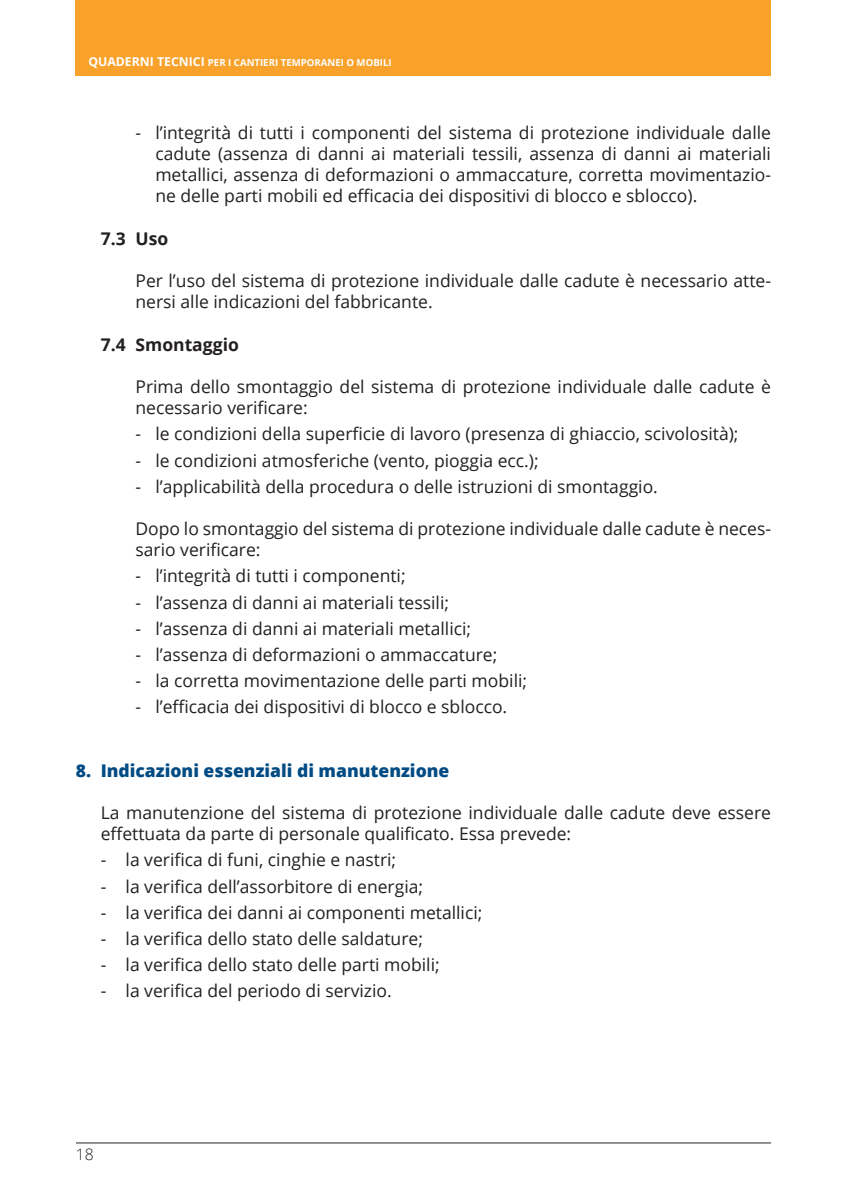
<style>
.page{position:relative;width:847px;height:1194px;background:#fff}
.page>*{position:absolute;margin:0;border:0;box-sizing:border-box;transform-origin:0 0}
.t1{font:17.5px/21.2px "Open Sans";color:#231f20}
.t2{font:800 17.5px "Open Sans";color:#004b84}
.t3{font:700 17.5px "Open Sans";color:#231f20}
.t4{font:300 15.75px "Open Sans";color:#231f20}
.t5{font:700 9.62px "Open Sans";color:#fff}
.s1{font-size:12.25px}
</style>
<div class="page">
<div style="left:76px;top:0;width:694px;height:76px;background:#f9a22b"></div>
<hr style="left:76px;top:1142px;width:694px;height:1px;background:#808285">
<p class="t5" style="left:88px;top:56px;width:305px"><span class="s1">QUADERNI TECNICI</span> PER I CANTIERI TEMPORANEI O MOBILI</p>
<p class="t1" style="left:155px;top:121px;width:617px;text-align:justify;text-indent:-20px">- l’integrità di tutti i componenti del sistema di protezione individuale dalle cadute (assenza di danni ai materiali tessili, assenza di danni ai materiali metallici, assenza di deformazioni o ammaccature, corretta movimentazio&shy;ne delle parti mobili ed efficacia dei dispositivi di blocco e sblocco).</p>
<p class="t3" style="left:101px;top:226px;width:69px">7.3 Uso</p>
<p class="t1" style="left:135px;top:270px;width:636px">Per l’uso del sistema di protezione individuale dalle cadute è necessario atte&shy;nersi alle indicazioni del fabbricante.</p>
<p class="t3" style="left:101px;top:332px;width:139px">7.4 Smontaggio</p>
<p class="t1" style="left:135px;top:376px;width:636px">Prima dello smontaggio del sistema di protezione individuale dalle cadute è necessario verificare:</p>
<p class="t1" style="left:135px;top:423px;width:604px">- le condizioni della superficie di lavoro (presenza di ghiaccio, scivolosità);</p>
<p class="t1" style="left:135px;top:449px;width:404px">- le condizioni atmosferiche (vento, pioggia ecc.);</p>
<p class="t1" style="left:135px;top:475px;width:523px">- l’applicabilità della procedura o delle istruzioni di smontaggio.</p>
<p class="t1" style="left:135px;top:517px;width:636px">Dopo lo smontaggio del sistema di protezione individuale dalle cadute è neces&shy;sario verificare:</p>
<p class="t1" style="left:135px;top:565px;width:271px">- l’integrità di tutti i componenti;</p>
<p class="t1" style="left:135px;top:591px;width:315px">- l’assenza di danni ai materiali tessili;</p>
<p class="t1" style="left:135px;top:617px;width:337px">- l’assenza di danni ai materiali metallici;</p>
<p class="t1" style="left:135px;top:643px;width:363px">- l’assenza di deformazioni o ammaccature;</p>
<p class="t1" style="left:135px;top:669px;width:393px">- la corretta movimentazione delle parti mobili;</p>
<p class="t1" style="left:135px;top:695px;width:373px">- l’efficacia dei dispositivi di blocco e sblocco.</p>
<p class="t2" style="left:76px;top:757px;width:375px">8. Indicazioni essenziali di manutenzione</p>
<p class="t1" style="left:101px;top:801px;width:671px">La manutenzione del sistema di protezione individuale dalle cadute deve essere effettuata da parte di personale qualificato. Essa prevede:</p>
<p class="t1" style="left:101px;top:849px;width:297px">- la verifica di funi, cinghie e nastri;</p>
<p class="t1" style="left:101px;top:875px;width:324px">- la verifica dell’assorbitore di energia;</p>
<p class="t1" style="left:101px;top:901px;width:383px">- la verifica dei danni ai componenti metallici;</p>
<p class="t1" style="left:101px;top:927px;width:323px">- la verifica dello stato delle saldature;</p>
<p class="t1" style="left:101px;top:953px;width:340px">- la verifica dello stato delle parti mobili;</p>
<p class="t1" style="left:101px;top:979px;width:292px">- la verifica del periodo di servizio.</p>
<p class="t4" style="left:76px;top:1143px;width:19px">18</p>
</div>
